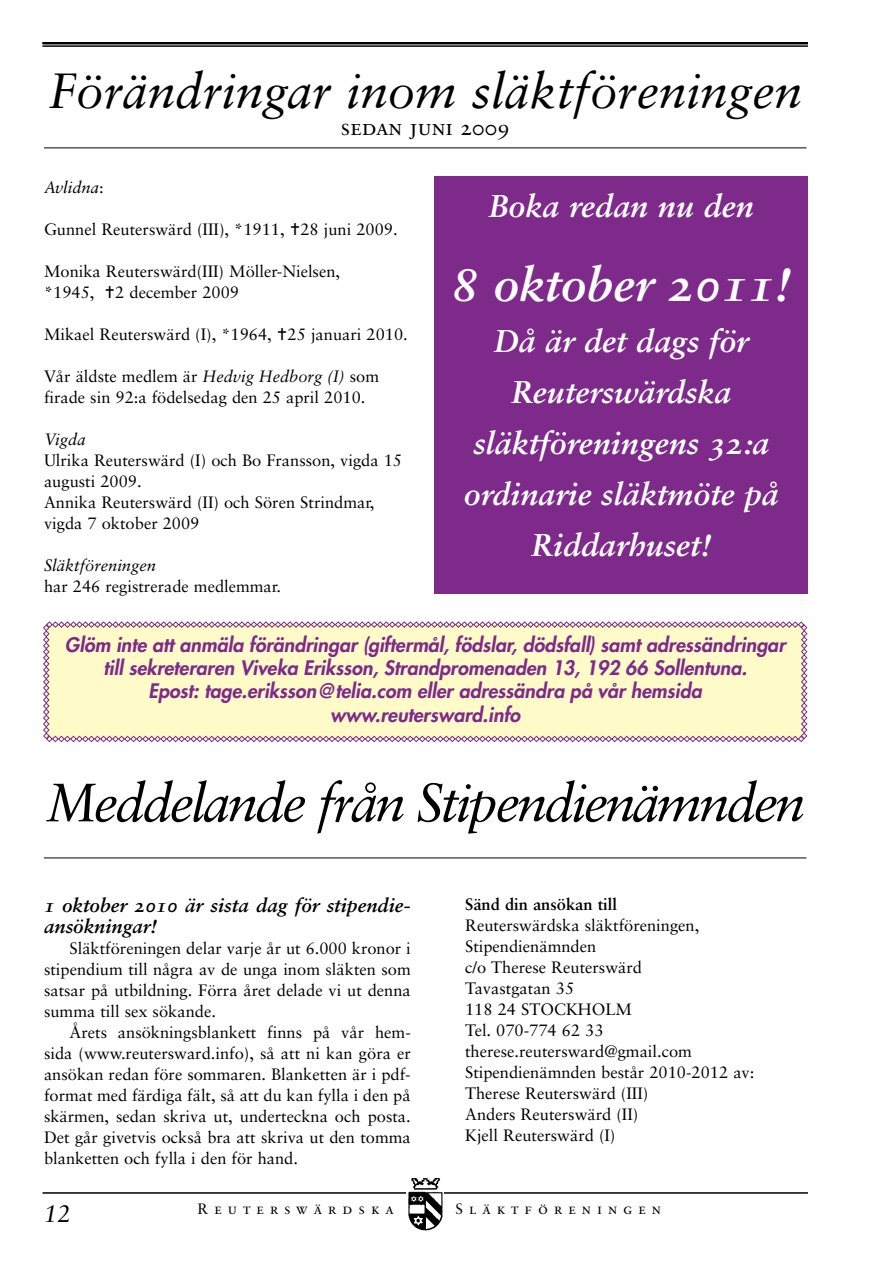
<style>
.page{position:relative;width:893px;height:1263px;background:#fff}
.page>*{position:absolute;margin:0;border:0;box-sizing:border-box;transform-origin:0 0}
.t1{font:54px "Sabon Italic Os F";letter-spacing:-.05em;color:#000}
.t2{font:49.5px "Sabon Italic Os F";color:#000}
.t3{font:48px "Sabon Bold Italic Os F";color:#fff}
.t4{font:31.5px/51px "Sabon Bold Italic Os F";color:#fff;text-align:center}
.t5{font:italic 24px "Sabon";color:#000}
.t6{font:22.5px "Sabon Roman SC";color:#000}
.t7{font:italic 800 19.5px/23.4px "Futura";color:#7d2a8b;text-align:center}
.t8{font:19.5px/21px "Sabon Bold Italic Os F";color:#000}
.t9{font:16.5px/21px "Sabon";color:#000}
.t10{font:italic 16.5px "Sabon";color:#000}
.t11{font:700 16.5px "Sabon";color:#000}
.t12{font:15px "Sabon Roman SC";letter-spacing:.4em;color:#000}
.s1{font-style:normal}
.s2{font-style:italic}
</style>
<div class="page">
<hr style="left:43px;top:1192px;width:765px;height:2px;background:#000">
<div style="left:406px;top:1188px;width:38px;height:9px;background:#fff"></div>
<img style="left:408px;top:1178px;width:37px;height:53px">
<hr style="left:44px;top:857px;width:762px;height:1px;background:#000">
<hr style="left:43px;top:42px;width:765px;height:2px;background:#000">
<hr style="left:43px;top:46px;width:765px;height:1px;background:#000">
<hr style="left:44px;top:148px;width:762px;height:1px;background:#000">
<svg style="left:43px;top:621px;width:764px;height:121px;background:#f8f1c7"></svg>
<div style="left:435px;top:176px;width:373px;height:418px;background:#7d2a8b"></div>
<h2 class="t2" style="left:49px;top:62px;width:755px">Förändringar inom släktföreningen</h2>
<h3 class="t6" style="left:341px;top:114px;width:171px">sedan juni 2009</h3>
<p class="t10" style="left:44px;top:178px;width:61px">Avlidna<span class="s1">:</span></p>
<p class="t9" style="left:44px;top:218px;width:355px">Gunnel Reuterswärd (III), *1911, 28 juni 2009.</p>
<p class="t9" style="left:44px;top:260px;width:298px">Monika Reuterswärd(III) Möller-Nielsen, *1945,</p>
<p class="t9" style="left:115px;top:281px;width:125px">2 december 2009</p>
<p class="t9" style="left:44px;top:323px;width:365px">Mikael Reuterswärd (I), *1964, 25 januari 2010.</p>
<p class="t9" style="left:44px;top:365px;width:337px">Vår äldste medlem är <span class="s2">Hedvig Hedborg (I)</span> som firade sin 92:a födelsedag den 25 april 2010.</p>
<p class="t10" style="left:44px;top:429px;width:43px">Vigda</p>
<p class="t9" style="left:44px;top:449px;width:360px">Ulrika Reuterswärd (I) och Bo Fransson, vigda 15 augusti 2009.<br>Annika Reuterswärd (II) och Sören Strindmar, vigda 7 oktober 2009</p>
<p class="t10" style="left:44px;top:556px;width:113px">Släktföreningen</p>
<p class="t9" style="left:44px;top:575px;width:238px">har 246 registrerade medlemmar.</p>
<h3 class="t4" style="left:489px;top:180px;width:267px">Boka redan nu den</h3>
<h3 class="t3" style="left:452px;top:255px;width:340px">8 oktober 2011!</h3>
<h3 class="t4" style="left:464px;top:315px;width:316px">Då är det dags för<br>Reuterswärdska släktföreningens 32:a ordinarie släktmöte på<br>Riddarhuset!</h3>
<p class="t7" style="left:65px;top:633px;width:722px">Glöm inte att anmäla förändringar (giftermål, födslar, dödsfall) samt adressändringar till sekreteraren Viveka Eriksson, Strandpromenaden 13, 192 66 Sollentuna.<br>Epost: tage.eriksson@telia.com eller adressändra på vår hemsida www.reutersward.info</p>
<h1 class="t1" style="left:45px;top:771px;width:761px">Meddelande från Stipendienämnden</h1>
<p class="t8" style="left:44px;top:895px;width:368px">1 oktober 2010 är sista dag för stipendie&shy;ansökningar!</p>
<p class="t9" style="left:44px;top:938px;width:368px;text-align:justify;text-indent:26px">Släktföreningen delar varje år ut 6.000 kronor i stipendium till några av de unga inom släkten som satsar på utbildning. Förra året delade vi ut denna summa till sex sökande.</p>
<p class="t9" style="left:44px;top:1022px;width:368px;text-align:justify;text-indent:26px">Årets ansökningsblankett finns på vår hem&shy;sida (www.reutersward.info), så att ni kan göra er ansökan redan före sommaren. Blanketten är i pdf&shy;format med färdiga fält, så att du kan fylla i den på skärmen, sedan skriva ut, underteckna och posta.<br>Det går givetvis också bra att skriva ut den tomma blanketten och fylla i den för hand.</p>
<p class="t11" style="left:465px;top:894px;width:153px">Sänd din ansökan till</p>
<p class="t9" style="left:465px;top:915px;width:291px">Reuterswärdska släktföreningen,<br>Stipendienämnden<br>c/o Therese Reuterswärd<br>Tavastgatan 35<br>118 24 STOCKHOLM<br>Tel. 070-774 62 33 therese.reutersward@gmail.com<br>Stipendienämnden består 2010-2012 av:<br>Therese Reuterswärd (III)<br>Anders Reuterswärd (II)<br>Kjell Reuterswärd (I)</p>
<h3 class="t5" style="left:44px;top:1200px;width:28px">12</h3>
<p class="t12" style="left:198px;top:1199px;width:198px">Reuterswärdska</p>
<p class="t12" style="left:455px;top:1199px;width:207px">Släktföreningen</p>
</div>
